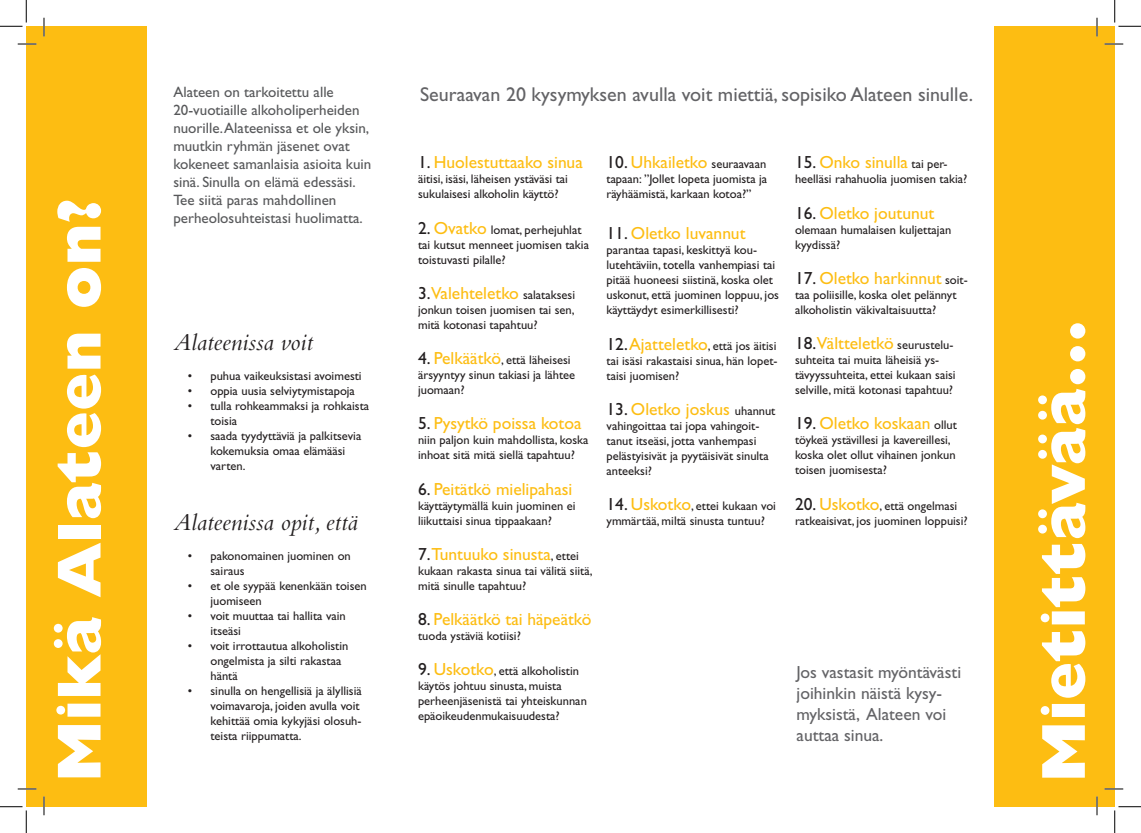
<style>
.page{position:relative;width:1141px;height:833px;background:#fff}
.page>*{position:absolute;margin:0;border:0;box-sizing:border-box;transform-origin:0 0}
.t1{font:800 62.5px "Gill Sans Std";color:#fff}
.t2{font:italic 25px "Bembo Std";color:#231f20}
.t3{font:20px "Gill Sans Std";color:#636366}
.t4{font:17.5px "Gill Sans Std";color:#fdbd12}
.t5{font:17.5px/21px "Gill Sans Std";color:#636366}
.t6{font:15px/18px "Gill Sans Std";color:#57585a}
.t7{font:12.5px/15px "Gill Sans Std";color:#231f20}
.s1{color:#231f20}
.s2{font-size:12.5px;color:#231f20}
.s3{font-size:17.5px}
.s4{font-size:17.5px;color:#fdbd12}
</style>
<div class="page">
<div style="left:994px;top:26px;width:120px;height:780px;background:#fdbd12"></div>
<div style="left:26px;top:26px;width:121px;height:780px;background:#fdbd12"></div>
<svg style="left:18px;top:43px;width:18px;height:2px"></svg>
<svg style="left:1104px;top:43px;width:19px;height:2px"></svg>
<svg style="left:18px;top:788px;width:18px;height:1px"></svg>
<svg style="left:1104px;top:787px;width:19px;height:2px"></svg>
<svg style="left:43px;top:18px;width:2px;height:18px"></svg>
<svg style="left:43px;top:796px;width:2px;height:18px"></svg>
<svg style="left:1096px;top:18px;width:1px;height:18px"></svg>
<svg style="left:1096px;top:796px;width:1px;height:18px"></svg>
<svg style="left:0;top:0;width:27px;height:27px"></svg>
<svg style="left:0;top:806px;width:27px;height:26px"></svg>
<svg style="left:1114px;top:0;width:26px;height:27px"></svg>
<svg style="left:1114px;top:806px;width:26px;height:26px"></svg>
<h1 class="t1" style="left:43px;top:781px;width:584px;rotate:-90deg">Mikä Alateen on?</h1>
<p class="t6" style="left:173px;top:83px;width:199px">Alateen on tarkoitettu alle<br>20-vuotiaille alkoholiperheiden nuorille. Alateenissa et ole yksin, muutkin ryhmän jäsenet ovat kokeneet samanlaisia asioita kuin sinä. Sinulla on elämä edessäsi.<br>Tee siitä paras mahdollinen perheolosuhteistasi huolimatta.</p>
<h3 class="t3" style="left:420px;top:82px;width:554px">Seuraavan 20 kysymyksen avulla voit miettiä, sopisiko Alateen sinulle.</h3>
<h3 class="t4" style="left:606px;top:152px;width:161px"><span class="s1">10.</span> Uhkailetko <span class="s2">seuraavaan</span></h3>
<p class="t7" style="left:606px;top:171px;width:162px">tapaan: ”Jollet lopeta juomista ja räyhäämistä, karkaan kotoa?”</p>
<h3 class="t4" style="left:606px;top:223px;width:140px"><span class="s1">11.</span> Oletko luvannut</h3>
<p class="t7" style="left:606px;top:242px;width:174px">parantaa tapasi, keskittyä kou&shy;lutehtäviin, totella vanhempiasi tai pitää huoneesi siistinä, koska olet uskonut, että juominen loppuu, jos käyttäydyt esimerkillisesti?</p>
<p class="t7" style="left:606px;top:338px;width:172px;text-align:justify"><span class="s3">12.</span> <span class="s4">Ajatteletko</span>, että jos äitisi tai isäsi rakastaisi sinua, hän lopet&shy;taisi juomisen?</p>
<h3 class="t4" style="left:606px;top:398px;width:170px"><span class="s1">13.</span> Oletko joskus <span class="s2">uhannut</span></h3>
<p class="t7" style="left:606px;top:418px;width:164px">vahingoittaa tai jopa vahingoit&shy;tanut itseäsi, jotta vanhempasi pelästyisivät ja pyytäisivät sinulta anteeksi?</p>
<p class="t7" style="left:606px;top:498px;width:171px"><span class="s3">14.</span> <span class="s4">Uskotko</span>, ettei kukaan voi ymmärtää, miltä sinusta tuntuu?</p>
<h3 class="t4" style="left:795px;top:152px;width:154px"><span class="s1">15.</span> Onko sinulla <span class="s2">tai per-</span></h3>
<p class="t7" style="left:795px;top:171px;width:174px">heelläsi rahahuolia juomisen takia?</p>
<h3 class="t4" style="left:795px;top:202px;width:141px"><span class="s1">16.</span> Oletko joutunut</h3>
<p class="t7" style="left:795px;top:222px;width:158px">olemaan humalaisen kuljettajan kyydissä?</p>
<h3 class="t4" style="left:795px;top:268px;width:174px"><span class="s1">17.</span> Oletko harkinnut <span class="s2">soit-</span></h3>
<p class="t7" style="left:795px;top:287px;width:163px">taa poliisille, koska olet pelännyt alkoholistin väkivaltaisuutta?</p>
<h3 class="t4" style="left:795px;top:333px;width:160px"><span class="s1">18.</span>Vältteletkö <span class="s2">seurustelu-</span></h3>
<p class="t7" style="left:795px;top:352px;width:162px">suhteita tai muita läheisiä ys&shy;tävyyssuhteita, ettei kukaan saisi selville, mitä kotonasi tapahtuu?</p>
<h3 class="t4" style="left:795px;top:413px;width:163px"><span class="s1">19.</span> Oletko koskaan <span class="s2">ollut</span></h3>
<p class="t7" style="left:795px;top:432px;width:162px">töykeä ystävillesi ja kavereillesi, koska olet ollut vihainen jonkun toisen juomisesta?</p>
<p class="t7" style="left:795px;top:497px;width:174px"><span class="s3">20.</span> <span class="s4">Uskotko</span>, että ongelmasi ratkeaisivat, jos juominen loppuisi?</p>
<h3 class="t4" style="left:418px;top:152px;width:166px"><span class="s1">1.</span> Huolestuttaako sinua</h3>
<p class="t7" style="left:418px;top:171px;width:151px">äitisi, isäsi, läheisen ystäväsi tai sukulaisesi alkoholin käyttö?</p>
<p class="t7" style="left:418px;top:222px;width:172px"><span class="s3">2.</span> <span class="s4">Ovatko</span> lomat, perhejuhlat tai kutsut menneet juomisen takia toistuvasti pilalle?</p>
<h3 class="t4" style="left:418px;top:283px;width:159px"><span class="s1">3.</span>Valehteletko <span class="s2">salataksesi</span></h3>
<p class="t7" style="left:418px;top:302px;width:158px">jonkun toisen juomisen tai sen, mitä kotonasi tapahtuu?</p>
<p class="t7" style="left:418px;top:352px;width:159px"><span class="s3">4.</span> <span class="s4">Pelkäätkö</span>, että läheisesi ärsyyntyy sinun takiasi ja lähtee juomaan?</p>
<h3 class="t4" style="left:418px;top:413px;width:165px"><span class="s1">5.</span> Pysytkö poissa kotoa</h3>
<p class="t7" style="left:418px;top:432px;width:172px">niin paljon kuin mahdollista, koska inhoat sitä mitä siellä tapahtuu?</p>
<h3 class="t4" style="left:418px;top:478px;width:156px"><span class="s1">6.</span> Peitätkö mielipahasi</h3>
<p class="t7" style="left:418px;top:497px;width:159px">käyttäytymällä kuin juominen ei liikuttaisi sinua tippaakaan?</p>
<h3 class="t4" style="left:418px;top:543px;width:162px"><span class="s1">7.</span>Tuntuuko sinusta<span class="s2">, ettei</span></h3>
<p class="t7" style="left:418px;top:563px;width:176px">kukaan rakasta sinua tai välitä siitä, mitä sinulle tapahtuu?</p>
<h3 class="t4" style="left:418px;top:608px;width:175px"><span class="s1">8.</span> Pelkäätkö tai häpeätkö</h3>
<p class="t7" style="left:418px;top:628px;width:104px">tuoda ystäviä kotiisi?</p>
<p class="t7" style="left:418px;top:663px;width:170px"><span class="s3">9.</span> <span class="s4">Uskotko</span>, että alkoholistin käytös johtuu sinusta, muista perheenjäsenistä tai yhteiskunnan epäoikeudenmukaisuudesta?</p>
<h2 class="t2" style="left:174px;top:327px;width:141px">Alateenissa voit</h2>
<p class="t7" style="left:210px;top:368px;width:160px">puhua vaikeuksistasi avoimesti oppia uusia selviytymistapoja tulla rohkeammaksi ja rohkaista toisia<br>saada tyydyttäviä ja palkitsevia kokemuksia omaa elämääsi varten.</p>
<p class="t7" style="left:188px;top:368px;width:6px;text-align:justify">• • •</p>
<p class="t7" style="left:188px;top:428px;width:6px">•</p>
<h2 class="t2" style="left:174px;top:507px;width:185px">Alateenissa opit, että</h2>
<p class="t7" style="left:210px;top:548px;width:158px">pakonomainen juominen on sairaus<br>et ole syypää kenenkään toisen juomiseen<br>voit muuttaa tai hallita vain itseäsi<br>voit irrottautua alkoholistin ongelmista ja silti rakastaa häntä<br>sinulla on hengellisiä ja älyllisiä voimavaroja, joiden avulla voit kehittää omia kykyjäsi olosuh&shy;teista riippumatta.</p>
<p class="t7" style="left:188px;top:548px;width:6px">•</p>
<p class="t7" style="left:188px;top:578px;width:6px">•</p>
<p class="t7" style="left:188px;top:608px;width:6px">•</p>
<p class="t7" style="left:188px;top:638px;width:6px">•</p>
<h3 class="t5" style="left:796px;top:661px;width:166px">Jos vastasit myöntävästi joihinkin näistä kysy&shy;myksistä, Alateen voi auttaa sinua.</h3>
<p class="t7" style="left:188px;top:683px;width:6px">•</p>
<h1 class="t1" style="left:1027px;top:781px;width:464px;rotate:-90deg">Mietittävää...</h1>
</div>
